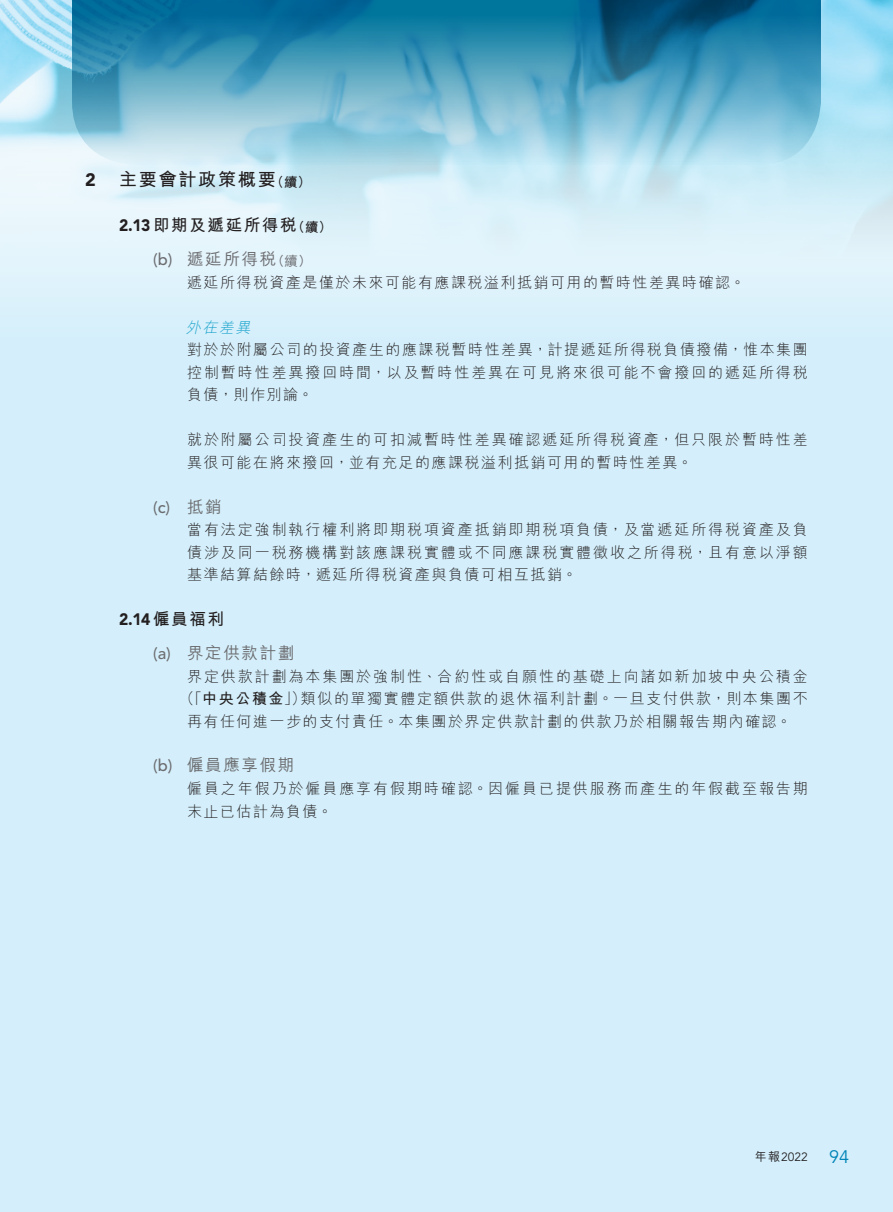
<style>
.page{position:relative;width:893px;height:1212px;background:#fff}
.page>*{position:absolute;margin:0;border:0;box-sizing:border-box;transform-origin:0 0}
.t1{font:700 18px "M Hei HK";letter-spacing:.1em;color:#231f20}
.t2{font:18px "Avenir LT Std";color:#0083b6}
.t3{font:900 18px "Avenir LT Std";color:#231f20}
.t4{font:500 16.5px "M Hei HK";letter-spacing:.1em;color:#6c6d70}
.t5{font:700 16.5px "M Hei HK";letter-spacing:.1em;color:#231f20}
.t6{font:500 16.5px "Avenir LT Std";color:#6c6d70}
.t7{font:900 16.5px "Avenir LT Std";color:#231f20;scale:.95 1}
.t8{font:300 15px/22.5px "M Hei HK";letter-spacing:.13em;color:#231f20;text-align:justify}
.t9{font:300 15px/22.5px "M Hei HK";letter-spacing:.1em;color:#231f20}
.t10{font:italic 300 15px "M Hei HK";color:#109fc9}
.t11{font:700 13.5px "M Hei HK";color:#231f20}
.t12{font:500 13.5px "M Hei HK";color:#6c6d70}
.t13{font:12px "Avenir LT Std";color:#231f20}
.s1{font-family:"Avenir LT Std";font-weight:900}
.s2{font-family:"M Hei HK";font-weight:700}
.s3{font-weight:700}
.s4{font-family:"M Hei HK";font-weight:500}
</style>
<div class="page">
<img style="left:0;top:0;width:893px;height:128px">
<div style="left:0;top:128px;width:893px;height:1084px;background:#d4effb"></div>
<svg style="left:72px;top:0;width:749px;height:165px;background:#59a3c1"></svg>
<p class="t3" style="left:85px;top:169px;width:12px">2</p>
<p class="t1" style="left:119px;top:166px;width:158px">主要會計政策概要</p>
<p class="t11" style="left:271px;top:172px;width:42px">（續(</p>
<p class="t5" style="left:119px;top:213px;width:179px"><span class="s1">2.13</span>即期及遞延所得稅</p>
<p class="t12" style="left:271px;top:251px;width:42px">（續(</p>
<p class="t11" style="left:292px;top:217px;width:42px">（續(</p>
<p class="t4" style="left:187px;top:247px;width:91px">遞延所得稅</p>
<p class="t6" style="left:153px;top:250px;width:21px">b( )</p>
<p class="t6" style="left:153px;top:497px;width:19px">c( )</p>
<p class="t9" style="left:187px;top:271px;width:560px">遞延所得稅資產是僅於未來可能有應課稅溢利抵銷可用的暫時性差異時確認。</p>
<p class="t10" style="left:186px;top:320px;width:69px">外在差異</p>
<p class="t8" style="left:187px;top:338px;width:622px">對於於附屬公司的投資產生的應課稅暫時性差異，計提遞延所得稅負債撥備，惟本集團控制暫時性差異撥回時間，以及暫時性差異在可見將來很可能不會撥回的遞延所得稅負債，則作別論。</p>
<p class="t8" style="left:187px;top:428px;width:622px">就於附屬公司投資產生的可扣減暫時性差異確認遞延所得稅資產，但只限於暫時性差異很可能在將來撥回，並有充足的應課稅溢利抵銷可用的暫時性差異。</p>
<p class="t4" style="left:187px;top:495px;width:36px">抵銷</p>
<p class="t8" style="left:187px;top:518px;width:622px">當有法定強制執行權利將即期稅項資產抵銷即期稅項負債，及當遞延所得稅資產及負債涉及同一稅務機構對該應課稅實體或不同應課稅實體徵收之所得稅，且有意以淨額基準結算結餘時，遞延所得稅資產與負債可相互抵銷。</p>
<p class="t7" style="left:119px;top:609px;width:112px">2.14<span class="s2">僱員福利</span></p>
<p class="t4" style="left:187px;top:641px;width:109px">界定供款計劃</p>
<p class="t6" style="left:153px;top:644px;width:19px">a( )</p>
<p class="t6" style="left:153px;top:756px;width:21px">b( )</p>
<p class="t8" style="left:187px;top:665px;width:622px;text-align:right">界定供款計劃為本集團於強制性、合約性或自願性的基礎上向諸如新加坡中央公積金類似的單獨實體定額供款的退休福利計劃。一旦支付供款，則本集團不</p>
<p class="t9" style="left:187px;top:687px;width:606px;text-indent:-7px">（「<span class="s3">中央公積金</span>」）<br>再有任何進一步的支付責任。本集團於界定供款計劃的供款乃於相關報告期內確認。</p>
<p class="t4" style="left:187px;top:753px;width:109px">僱員應享假期</p>
<p class="t8" style="left:187px;top:777px;width:622px">僱員之年假乃於僱員應享有假期時確認。因僱員已提供服務而產生的年假截至報告期末止已估計為負債。</p>
<p class="t13" style="left:755px;top:1150px;width:55px"><span class="s4">年報</span>2022</p>
<p class="t2" style="left:829px;top:1146px;width:22px">94</p>
</div>
